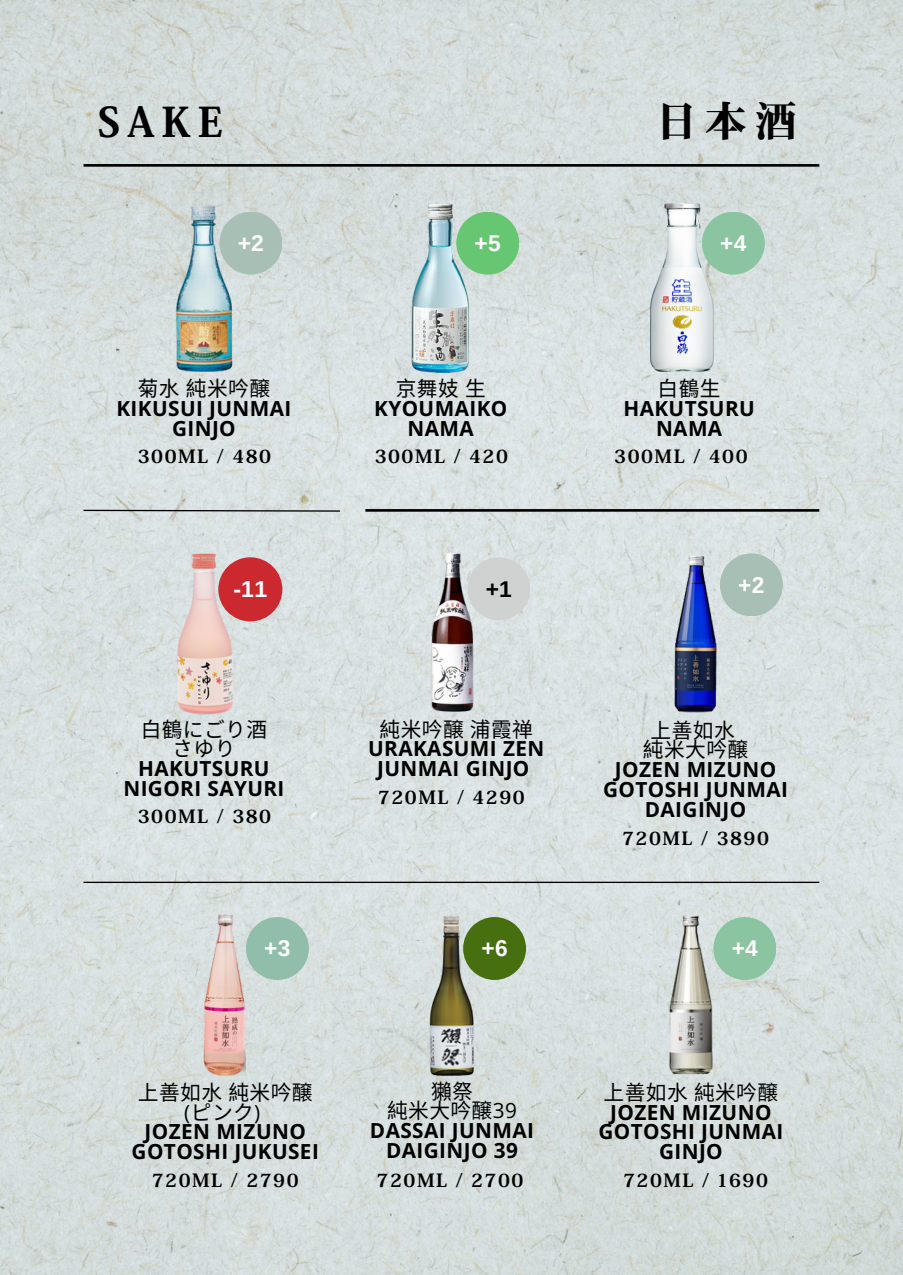
<style>
.page{position:relative;width:903px;height:1275px;background:#fff}
.page>*{position:absolute;margin:0;border:0;box-sizing:border-box;transform-origin:0 0}
.t1{font:42.7px "Heisei Min Std W9";letter-spacing:.16em;color:#000}
.t2{font:700 23.1px "Arimo";color:#fff}
.t3{font:700 22.75px "Arimo";color:#fff}
.t4{font:700 22.75px "Arimo";color:#000}
.t5{font:700 20.82px/19.6px "Open Sans";letter-spacing:.02em;color:#000;text-align:center}
.t6{font:20.82px/19.6px "Noto Sans CJ Ksc";letter-spacing:.02em;color:#000;text-align:center}
.t7{font:19.07px "Heisei Min Std W9";letter-spacing:.08em;color:#000}
.s1{font-family:"Noto Sans CJ Ksc";font-weight:400}
.s2{font-family:"Open Sans"}
</style>
<div class="page">
<img style="left:0;top:0;width:903px;height:1274px">
<img style="left:412px;top:203px;width:57px;height:170px">
<div style="left:456px;top:212px;width:63px;height:63px;background:#66c672;border-radius:50%"></div>
<img style="left:651px;top:203px;width:63px;height:168px">
<div style="left:702px;top:212px;width:63px;height:63px;background:#8ac4a0;border-radius:50%"></div>
<hr style="left:365px;top:509px;width:454px;height:2px;background:#000">
<div style="left:467px;top:557px;width:63px;height:63px;background:#d0d1d1;border-radius:50%"></div>
<img style="left:675px;top:555px;width:42px;height:157px">
<div style="left:246px;top:917px;width:63px;height:63px;background:#90beab;border-radius:50%"></div>
<div style="left:720px;top:553px;width:63px;height:63px;background:#a7bfb5;border-radius:50%"></div>
<hr style="left:84px;top:164px;width:735px;height:3px;background:#000">
<hr style="left:84px;top:881px;width:735px;height:2px;background:#000">
<img style="left:204px;top:913px;width:42px;height:164px">
<img style="left:431px;top:553px;width:43px;height:159px">
<div style="left:463px;top:917px;width:63px;height:63px;background:#467010;border-radius:50%"></div>
<img style="left:669px;top:915px;width:43px;height:159px">
<div style="left:713px;top:917px;width:63px;height:63px;background:#8ac4a0;border-radius:50%"></div>
<img style="left:429px;top:915px;width:46px;height:160px">
<svg style="left:82px;top:509px;width:259px;height:3px"></svg>
<img style="left:176px;top:205px;width:58px;height:166px">
<div style="left:219px;top:212px;width:63px;height:63px;background:#a7bfb5;border-radius:50%"></div>
<img style="left:177px;top:553px;width:56px;height:162px">
<div style="left:218px;top:557px;width:64px;height:64px;background:#cb2830;border-radius:50%"></div>
<h2 class="t1" style="left:98px;top:99px;width:127px">SAKE</h2>
<p class="t1" style="left:655px;top:99px;width:143px">日本酒</p>
<h3 class="t3" style="left:238px;top:230px;width:28px">+2</h3>
<p class="t3" style="left:475px;top:230px;width:28px">+5</p>
<h1 class="t3" style="left:720px;top:230px;width:28px">+4</h1>
<p class="t5" style="left:116px;top:378px;width:176px"><span class="s1">菊水純米吟醸<br></span>KIKUSUI JUNMAI<br>GINJO</p>
<p class="t7" style="left:138px;top:446px;width:135px">300ML / 480</p>
<p class="t6" style="left:396px;top:377px;width:89px">京舞妓生</p>
<h3 class="t5" style="left:374px;top:398px;width:135px">KYOUMAIKO<br>NAMA</h3>
<p class="t7" style="left:375px;top:446px;width:135px">300ML / 420</p>
<h2 class="t6" style="left:658px;top:377px;width:62px">白鶴生</h2>
<p class="t5" style="left:623px;top:398px;width:133px">HAKUTSURU<br>NAMA</p>
<p class="t7" style="left:614px;top:446px;width:135px">300ML / 400</p>
<p class="t2" style="left:233px;top:576px;width:35px">-11</p>
<h1 class="t4" style="left:486px;top:576px;width:28px">+1</h1>
<p class="t3" style="left:738px;top:572px;width:28px">+2</p>
<h3 class="t6" style="left:141px;top:718px;width:128px">白鶴にごり酒</h3>
<p class="t6" style="left:172px;top:737px;width:65px">さゆり</p>
<p class="t5" style="left:123px;top:758px;width:163px">HAKUTSURU<br>NIGORI SAYURI</p>
<h2 class="t7" style="left:138px;top:806px;width:135px">300ML / 380</h2>
<h3 class="t6" style="left:380px;top:718px;width:155px">純米吟醸浦霞禅</h3>
<p class="t5" style="left:368px;top:738px;width:178px">URAKASUMI ZEN<br>JUNMAI GINJO</p>
<p class="t7" style="left:378px;top:787px;width:148px">720ML / 4290</p>
<p class="t6" style="left:651px;top:719px;width:84px">上善如水</p>
<h2 class="t6" style="left:643px;top:739px;width:107px">純米大吟醸</h2>
<p class="t5" style="left:603px;top:759px;width:187px">JOZEN MIZUNO<br>GOTOSHI JUNMAI<br>DAIGINJO</p>
<p class="t7" style="left:622px;top:827px;width:148px">720ML / 3890</p>
<p class="t3" style="left:264px;top:935px;width:28px">+3</p>
<h2 class="t3" style="left:482px;top:935px;width:28px">+6</h2>
<p class="t3" style="left:732px;top:935px;width:28px">+4</p>
<p class="t6" style="left:138px;top:1081px;width:176px">上善如水純米吟醸<span class="s2">(</span>ピンク<span class="s2">)</span></p>
<h3 class="t5" style="left:132px;top:1121px;width:189px">JOZEN MIZUNO<br>GOTOSHI JUKUSEI</h3>
<p class="t7" style="left:152px;top:1170px;width:148px">720ML / 2790</p>
<h2 class="t6" style="left:431px;top:1080px;width:43px">獺祭</h2>
<p class="t6" style="left:387px;top:1099px;width:131px">純米大吟醸<span class="s2">39</span></p>
<p class="t5" style="left:370px;top:1120px;width:166px">DASSAI JUNMAI<br>DAIGINJO 39</p>
<h3 class="t7" style="left:377px;top:1170px;width:148px">720ML / 2700</h3>
<p class="t6" style="left:604px;top:1081px;width:176px">上善如水純米吟醸</p>
<h2 class="t5" style="left:598px;top:1101px;width:187px">JOZEN MIZUNO<br>GOTOSHI JUNMAI<br>GINJO</h2>
<p class="t7" style="left:623px;top:1170px;width:146px">720ML / 1690</p>
</div>
